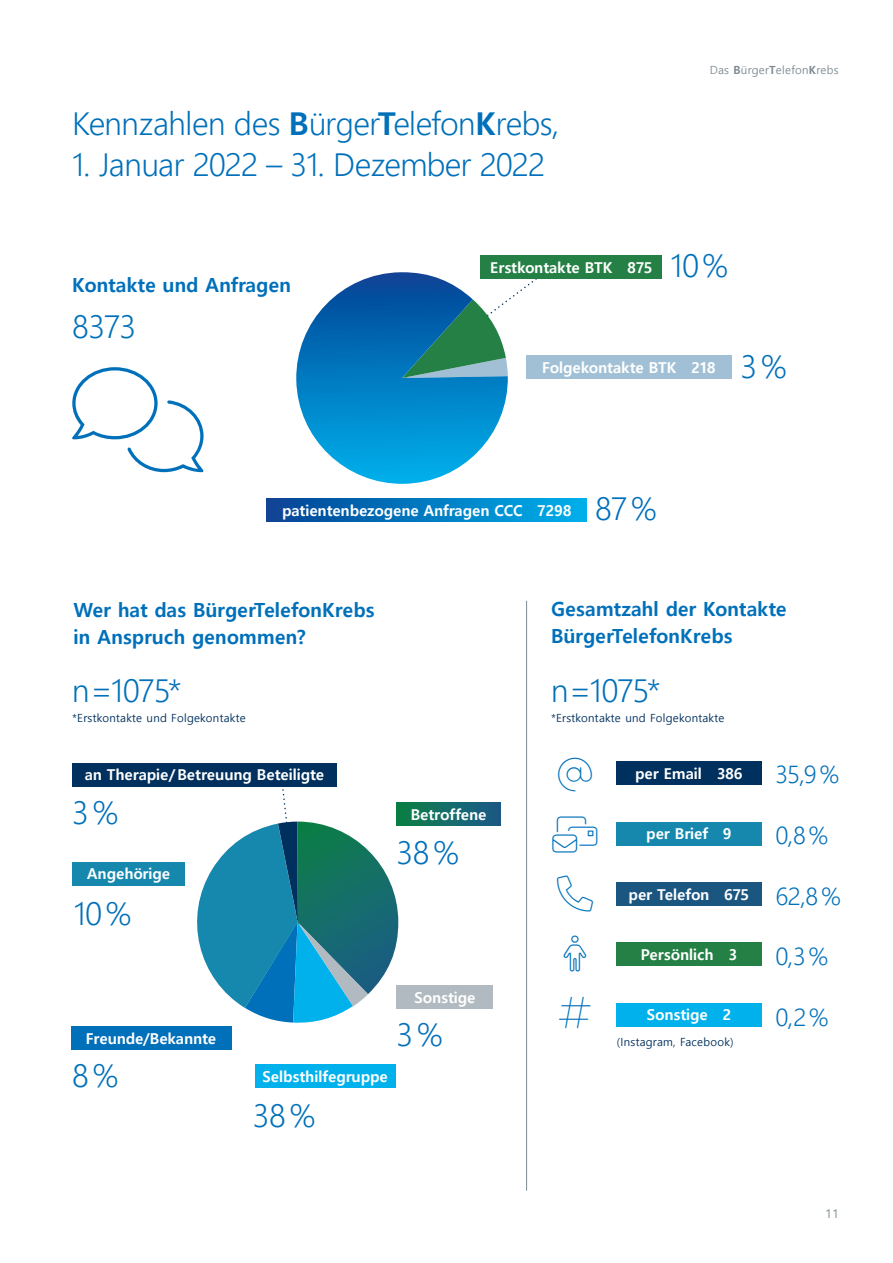
<style>
.page{position:relative;width:893px;height:1263px;background:#fff}
.page>*{position:absolute;margin:0;border:0;box-sizing:border-box;transform-origin:0 0}
.t1{font:100 105px "Font Awesome 6 Pro";color:#0070ba}
.t2{font:100 36px "Font Awesome 6 Pro";color:#0070ba}
.t3{font:300 31.5px "Malgun Gothic";letter-spacing:-.02em;color:#0070ba}
.t4{font:300 24px "Malgun Gothic";color:#0070ba}
.t5{font:700 19.5px/27px "Malgun Gothic";color:#0070ba}
.t6{font:700 15px "Malgun Gothic";color:#fff}
.t7{font:12px "Malgun Gothic";color:#7e8a91}
.t8{font:11.25px "Malgun Gothic";letter-spacing:.02em;color:#00305d}
.t9{font:11.25px "Malgun Gothic";letter-spacing:.02em;color:#7e8a91}
.s1{font-weight:700}
</style>
<div class="page">
<div style="left:72px;top:862px;width:113px;height:23px;background:#1688ae"></div>
<div style="left:255px;top:1065px;width:140px;height:23px;background:#00b1eb"></div>
<div style="left:71px;top:1026px;width:160px;height:23px;background:#0070ba"></div>
<div style="left:72px;top:763px;width:264px;height:23px;background:#00305d"></div>
<div style="left:396px;top:986px;width:97px;height:23px;background:#b1bac0"></div>
<div style="left:480px;top:255px;width:182px;height:24px;background:#258045"></div>
<div style="left:526px;top:356px;width:206px;height:23px;background:#a2c0d5"></div>
<div style="left:267px;top:498px;width:320px;height:24px;background:linear-gradient(to right,#054395,#00b1ec)"></div>
<svg style="left:296px;top:272px;width:212px;height:212px"></svg>
<div style="left:396px;top:802px;width:105px;height:24px;background:linear-gradient(to right,#0b8045,#1c588a)"></div>
<div style="left:616px;top:762px;width:146px;height:23px;background:#00305d"></div>
<div style="left:616px;top:822px;width:146px;height:23px;background:#1688ae"></div>
<div style="left:616px;top:882px;width:146px;height:24px;background:#1b5681"></div>
<div style="left:616px;top:942px;width:146px;height:24px;background:#258045"></div>
<div style="left:616px;top:1003px;width:146px;height:23px;background:#00b1eb"></div>
<svg style="left:183px;top:771px;width:215px;height:252px"></svg>
<hr style="left:526px;top:601px;width:1px;height:590px;background:#7e8a91">
<h3 class="t3" style="left:72px;top:105px;width:488px">Kennzahlen des <span class="s1">B</span>ürger<span class="s1">T</span>elefon<span class="s1">K</span>rebs,</h3>
<h3 class="t3" style="left:72px;top:146px;width:474px">1. Januar 2022 – 31. Dezember 2022</h3>
<p class="t9" style="left:710px;top:64px;width:130px">Das <span class="s1">B</span>ürger<span class="s1">T</span>elefon<span class="s1">K</span>rebs</p>
<h3 class="t5" style="left:72px;top:271px;width:220px">Kontakte und Anfragen</h3>
<h3 class="t3" style="left:72px;top:308px;width:66px">8373</h3>
<p class="t6" style="left:490px;top:259px;width:164px">Erstkontakte BTK 875</p>
<h3 class="t3" style="left:670px;top:247px;width:59px">10%</h3>
<h1 class="t1" style="left:72px;top:367px;width:133px">□■▼▲</h1>
<p class="t6" style="left:542px;top:359px;width:175px">Folgekontakte BTK 218</p>
<h3 class="t3" style="left:741px;top:348px;width:47px">3%</h3>
<p class="t6" style="left:282px;top:501px;width:291px">patientenbezogene Anfragen CCC 7298</p>
<h3 class="t3" style="left:595px;top:490px;width:63px">87%</h3>
<h3 class="t5" style="left:73px;top:596px;width:303px">Wer hat das BürgerTelefonKrebs in Anspruch genommen?</h3>
<h3 class="t3" style="left:72px;top:672px;width:111px">n=1075*</h3>
<p class="t8" style="left:72px;top:712px;width:175px">*Erstkontakte und Folgekontakte</p>
<p class="t6" style="left:85px;top:766px;width:241px">an Therapie /Betreuung Beteiligte</p>
<h3 class="t3" style="left:72px;top:794px;width:47px">3%</h3>
<p class="t6" style="left:87px;top:865px;width:85px">Angehörige</p>
<h3 class="t3" style="left:74px;top:895px;width:59px">10%</h3>
<p class="t6" style="left:411px;top:805px;width:77px">Betroffene</p>
<h3 class="t3" style="left:396px;top:834px;width:64px">38%</h3>
<p class="t6" style="left:86px;top:1029px;width:132px">Freunde/Bekannte</p>
<h3 class="t3" style="left:72px;top:1057px;width:47px">8%</h3>
<p class="t6" style="left:262px;top:1068px;width:127px">Selbsthilfegruppe</p>
<h3 class="t3" style="left:253px;top:1097px;width:64px">38%</h3>
<p class="t6" style="left:414px;top:989px;width:63px">Sonstige</p>
<h3 class="t3" style="left:396px;top:1016px;width:47px">3%</h3>
<h3 class="t5" style="left:551px;top:595px;width:237px">Gesamtzahl der Kontakte<br>BürgerTelefonKrebs</h3>
<h3 class="t3" style="left:551px;top:672px;width:111px">n=1075*</h3>
<p class="t8" style="left:551px;top:712px;width:175px">*Erstkontakte und Folgekontakte</p>
<h2 class="t2" style="left:553px;top:816px;width:47px">■❖●□▲◆●</h2>
<h2 class="t2" style="left:564px;top:935px;width:25px">▲□■</h2>
<p class="t6" style="left:635px;top:765px;width:109px">per Email 386</p>
<p class="t6" style="left:646px;top:825px;width:87px">per Brief 9</p>
<p class="t6" style="left:629px;top:885px;width:122px">per Telefon 675</p>
<p class="t6" style="left:641px;top:946px;width:98px">Persönlich 3</p>
<p class="t6" style="left:647px;top:1006px;width:86px">Sonstige 2</p>
<p class="t8" style="left:617px;top:1036px;width:118px">(Instagram, Facebook)</p>
<h3 class="t4" style="left:775px;top:760px;width:65px">35,9%</h3>
<h3 class="t4" style="left:775px;top:821px;width:54px">0,8%</h3>
<h3 class="t4" style="left:775px;top:882px;width:67px">62,8%</h3>
<h3 class="t4" style="left:775px;top:943px;width:54px">0,3%</h3>
<h3 class="t4" style="left:775px;top:1003px;width:55px">0,2%</h3>
<p class="t7" style="left:825px;top:1207px;width:15px">11</p>
</div>
